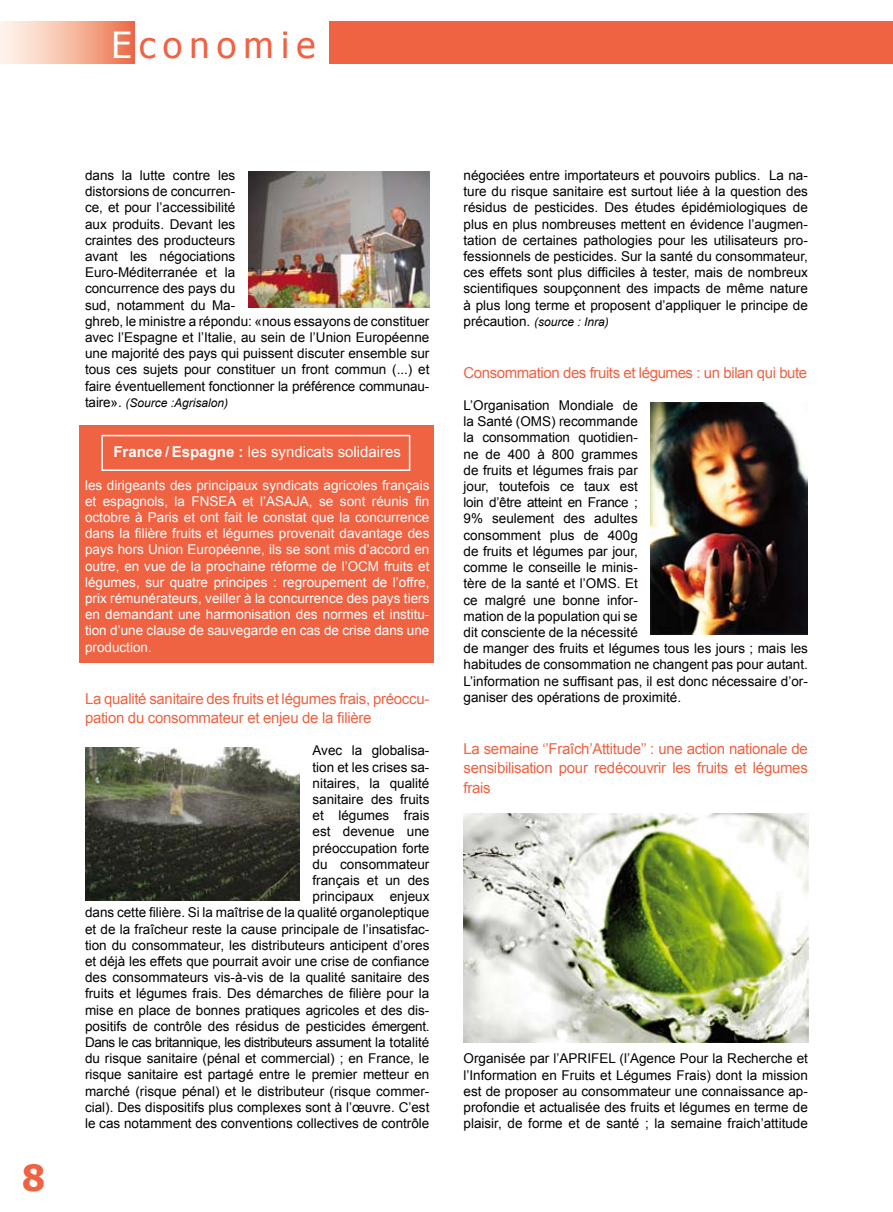
<style>
.page{position:relative;width:893px;height:1212px;background:#fff}
.page>*{position:absolute;margin:0;border:0;box-sizing:border-box;transform-origin:0 0}
.t1{font:36px "Tahoma";letter-spacing:.2em;color:#ef6242}
.t2{font:15px/19.5px "Arial";letter-spacing:-.02em;color:#ef6242}
.t3{font:15px "Arial";color:#fff}
.t4{font:13.5px/16.2px "Arial";color:#000}
.t5{font:13.5px/16.2px "Arial";color:#fff;text-align:justify}
.t6{font:italic 12px "Arial";color:#000}
.s1{color:#fff}
.s2{font-style:normal;font-size:13.5px}
.s3{font-weight:700}
</style>
<div class="page">
<div style="left:0;top:21px;width:134px;height:43px;background:linear-gradient(to right,#fffff9,#ed754f)"></div>
<div style="left:330px;top:21px;width:563px;height:43px;background:#ef6242"></div>
<div style="left:79px;top:425px;width:355px;height:237px;background:#ef6242"></div>
<div style="left:101px;top:435px;width:309px;height:36px;border:2px solid #fff"></div>
<img style="left:85px;top:747px;width:215px;height:153px">
<img style="left:651px;top:403px;width:157px;height:232px">
<img style="left:463px;top:813px;width:345px;height:230px">
<img style="left:248px;top:171px;width:181px;height:136px">
<h1 class="t1" style="left:112px;top:21px;width:205px"><span class="s1">E</span>conomie</h1>
<p class="t4" style="left:85px;top:167px;width:346px">dans la lutte contre les<br>distorsions de concurren-<br>ce, et pour l’accessibilité<br>aux produits. Devant les<br>craintes des producteurs<br>avant les négociations<br>Euro-Méditerranée et la<br>concurrence des pays du<br>sud, notamment du Ma-<br>ghreb, le ministre a répondu: «nous essayons de constituer avec l’Espagne et l’Italie, au sein de l’Union Européenne une majorité des pays qui puissent discuter ensemble sur tous ces sujets pour constituer un front commun (...) et faire éventuellement fonctionner la préférence communau-</p>
<p class="t6" style="left:85px;top:395px;width:145px"><span class="s2">taire».</span> (Source :Agrisalon)</p>
<p class="t3" style="left:113px;top:442px;width:289px"><span class="s3">France / Espagne :</span> les syndicats solidaires</p>
<p class="t5" style="left:85px;top:477px;width:346px">les dirigeants des principaux syndicats agricoles français et espagnols, la FNSEA et l’ASAJA, se sont réunis fin octobre à Paris et ont fait le constat que la concurrence dans la filière fruits et légumes provenait davantage des pays hors Union Européenne, ils se sont mis d’accord en outre, en vue de la prochaine réforme de l’OCM fruits et légumes, sur quatre principes : regroupement de l’offre, prix rémunérateurs, veiller à la concurrence des pays tiers en demandant une harmonisation des normes et institu&shy;tion d’une clause de sauvegarde en cas de crise dans une production.</p>
<p class="t2" style="left:85px;top:689px;width:346px">La qualité sanitaire des fruits et légumes frais, préoccu&shy;pation du consommateur et enjeu de la filière</p>
<p class="t4" style="left:85px;top:743px;width:346px;text-align:right">Avec la globalisa-<br>tion et les crises sa-<br>nitaires, la qualité<br>sanitaire des fruits<br>et légumes frais<br>est devenue une<br>préoccupation forte<br>du consommateur<br>français et un des<br>principaux enjeux<br>dans cette filière. Si la maîtrise de la qualité organoleptique et de la fraîcheur reste la cause principale de l’insatisfac&shy;tion du consommateur, les distributeurs anticipent d’ores et déjà les effets que pourrait avoir une crise de confiance des consommateurs vis-à-vis de la qualité sanitaire des fruits et légumes frais. Des démarches de filière pour la mise en place de bonnes pratiques agricoles et des dis&shy;positifs de contrôle des résidus de pesticides émergent.<br>Dans le cas britannique, les distributeurs assument la totalité du risque sanitaire (pénal et commercial) ; en France, le risque sanitaire est partagé entre le premier metteur en marché (risque pénal) et le distributeur (risque commer&shy;cial). Des dispositifs plus complexes sont à l’œuvre. C’est le cas notamment des conventions collectives de contrôle</p>
<p class="t4" style="left:463px;top:167px;width:346px;text-align:justify">négociées entre importateurs et pouvoirs publics. La na&shy;ture du risque sanitaire est surtout liée à la question des résidus de pesticides. Des études épidémiologiques de plus en plus nombreuses mettent en évidence l’augmen&shy;tation de certaines pathologies pour les utilisateurs pro&shy;fessionnels de pesticides. Sur la santé du consommateur, ces effets sont plus difficiles à tester, mais de nombreux scientifiques soupçonnent des impacts de même nature à plus long terme et proposent d’appliquer le principe de</p>
<p class="t6" style="left:463px;top:314px;width:147px"><span class="s2">précaution.</span> (source : Inra)</p>
<p class="t2" style="left:463px;top:363px;width:345px">Consommation des fruits et légumes : un bilan qui bute</p>
<p class="t4" style="left:463px;top:397px;width:346px">L’Organisation Mondiale de<br>la Santé (OMS) recommande<br>la consommation quotidien-<br>ne de 400 à 800 grammes<br>de fruits et légumes frais par<br>jour, toutefois ce taux est<br>loin d’être atteint en France ;<br>9% seulement des adultes<br>consomment plus de 400g<br>de fruits et légumes par jour,<br>comme le conseille le minis-<br>tère de la santé et l’OMS. Et<br>ce malgré une bonne infor-<br>mation de la population qui se<br>dit consciente de la nécessité<br>de manger des fruits et légumes tous les jours ; mais les habitudes de consommation ne changent pas pour autant.<br>L’information ne suffisant pas, il est donc nécessaire d’or&shy;ganiser des opérations de proximité.</p>
<p class="t2" style="left:463px;top:739px;width:346px;text-align:justify">La semaine ‘’Fraîch’Attitude’’ : une action nationale de sensibilisation pour redécouvrir les fruits et légumes frais</p>
<p class="t4" style="left:463px;top:1051px;width:346px;text-align:justify">Organisée par l’APRIFEL (l’Agence Pour la Recherche et l’Information en Fruits et Légumes Frais) dont la mission est de proposer au consommateur une connaissance ap&shy;profondie et actualisée des fruits et légumes en terme de plaisir, de forme et de santé ; la semaine fraich’attitude</p>
</div>
